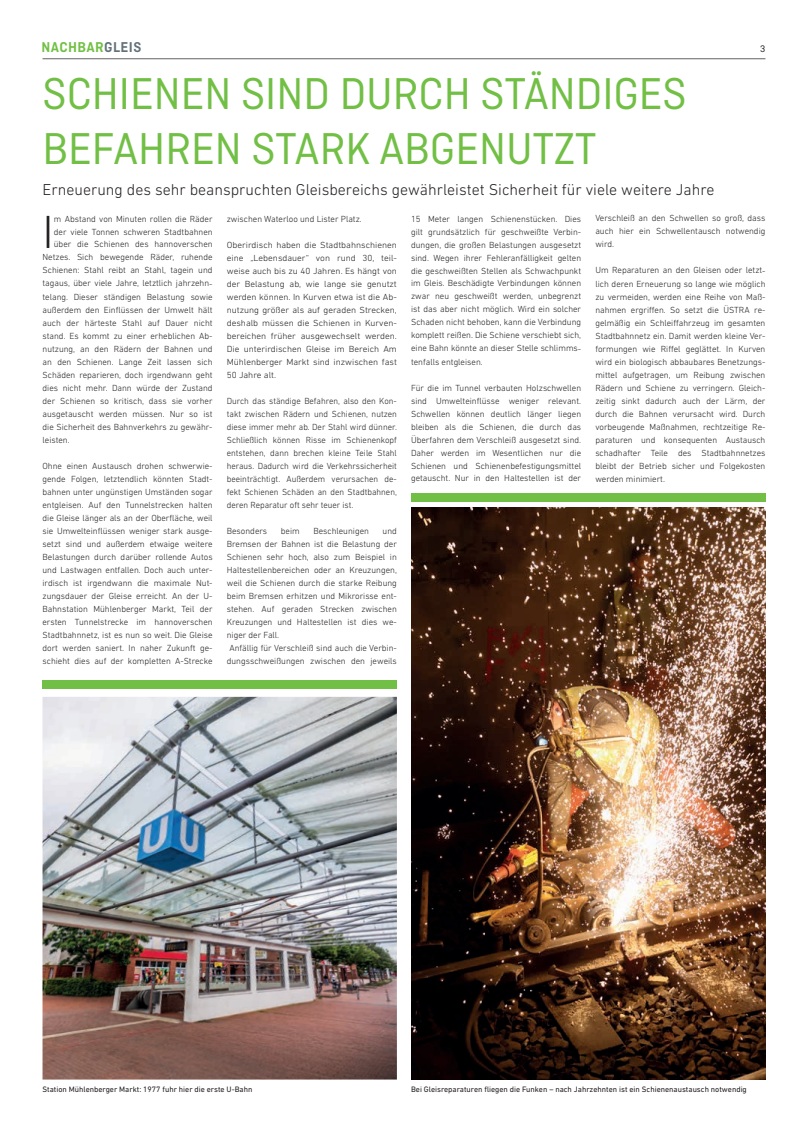
<style>
.page{position:relative;width:808px;height:1134px;background:#fff}
.page>*{position:absolute;margin:0;border:0;box-sizing:border-box;transform-origin:0 0}
.t1{font:300 47.2px "DIN Next LT Pro";color:#231f20}
.t2{font:47px/55px "Ciutadella";color:#71bf44}
.t3{font:300 16px "DIN Next LT Pro";color:#231f20}
.t4{font:600 15px "Ciutadella";letter-spacing:.03em;color:#71bf44}
.t5{font:10px "Ciutadella";color:#231f20}
.t6{font:300 9px/13px "DIN Next LT Pro";color:#231f20;text-align:justify}
.t7{font:300 9px/13px "DIN Next LT Pro";color:#231f20;text-align:justify;scale:1.04 1}
.t8{font:8px "DIN Next LT Pro";color:#231f20}
.s1{color:#627179}
</style>
<div class="page">
<hr style="left:43px;top:59px;width:722px;height:1px;background:#636366">
<div style="left:411px;top:493px;width:354px;height:9px;background:#71bf44"></div>
<img style="left:43px;top:697px;width:354px;height:382px">
<div style="left:43px;top:680px;width:354px;height:9px;background:#71bf44"></div>
<img style="left:411px;top:507px;width:354px;height:572px">
<h3 class="t4" style="left:41px;top:39px;width:102px">NACHBAR<span class="s1">GLEIS</span></h3>
<p class="t5" style="left:760px;top:43px;width:7px">3</p>
<h2 class="t2" style="left:43px;top:66px;width:646px">SCHIENEN SIND DURCH STÄNDIGES<br>BEFAHREN STARK ABGENUTZT</h2>
<h3 class="t3" style="left:43px;top:180px;width:673px">Erneuerung des sehr beanspruchten Gleisbereichs gewährleistet Sicherheit für viele weitere Jahre</h3>
<h1 class="t1" style="left:43px;top:204px;width:13px">I</h1>
<p class="t6" style="left:54px;top:212px;width:160px">m Abstand von Minuten rollen die Räder</p>
<p class="t6" style="left:54px;top:225px;width:160px">der viele Tonnen schweren Stadtbahnen</p>
<p class="t6" style="left:54px;top:238px;width:160px">über die Schienen des hannoverschen</p>
<p class="t6" style="left:43px;top:251px;width:172px">Netzes. Sich bewegende Räder, ruhende</p>
<p class="t6" style="left:43px;top:264px;width:172px">Schienen: Stahl reibt an Stahl, tagein und</p>
<p class="t6" style="left:43px;top:277px;width:172px">tagaus, über viele Jahre, letztlich jahrzehn-</p>
<p class="t6" style="left:43px;top:290px;width:172px">telang. Dieser ständigen Belastung sowie</p>
<p class="t6" style="left:43px;top:303px;width:172px">außerdem den Einflüssen der Umwelt hält</p>
<p class="t6" style="left:43px;top:316px;width:172px">auch der härteste Stahl auf Dauer nicht</p>
<p class="t6" style="left:43px;top:329px;width:172px">stand. Es kommt zu einer erheblichen Ab-</p>
<p class="t6" style="left:43px;top:342px;width:172px">nutzung, an den Rädern der Bahnen und</p>
<p class="t6" style="left:43px;top:355px;width:172px">an den Schienen. Lange Zeit lassen sich</p>
<p class="t6" style="left:43px;top:368px;width:172px">Schäden reparieren, doch irgendwann geht</p>
<p class="t6" style="left:43px;top:381px;width:172px">dies nicht mehr. Dann würde der Zustand</p>
<p class="t6" style="left:43px;top:394px;width:172px">der Schienen so kritisch, dass sie vorher</p>
<p class="t6" style="left:43px;top:407px;width:172px">ausgetauscht werden müssen. Nur so ist</p>
<p class="t6" style="left:43px;top:420px;width:172px">die Sicherheit des Bahnverkehrs zu gewähr-</p>
<p class="t6" style="left:43px;top:433px;width:29px">leisten.</p>
<p class="t6" style="left:43px;top:459px;width:172px">Ohne einen Austausch drohen schwerwie&shy;gende Folgen, letztendlich könnten Stadt&shy;bahnen unter ungünstigen Umständen sogar entgleisen. Auf den Tunnelstrecken halten die Gleise länger als an der Oberfläche, weil sie Umwelteinflüssen weniger stark ausge&shy;setzt sind und außerdem etwaige weitere Belastungen durch darüber rollende Autos und Lastwagen entfallen. Doch auch unter&shy;irdisch ist irgendwann die maximale Nut&shy;zungsdauer der Gleise erreicht. An der U-Bahnstation Mühlenberger Markt, Teil der ersten Tunnelstrecke im hannoverschen Stadtbahnnetz, ist es nun so weit. Die Gleise dort werden saniert. In naher Zukunft ge&shy;schieht dies auf der kompletten A-Strecke</p>
<p class="t6" style="left:227px;top:212px;width:137px">zwischen Waterloo und Lister Platz.</p>
<p class="t7" style="left:227px;top:238px;width:165px">Oberirdisch haben die Stadtbahnschienen eine „Lebensdauer“ von rund 30, teil&shy;weise auch bis zu 40 Jahren. Es hängt von der Belastung ab, wie lange sie genutzt werden können. In Kurven etwa ist die Ab&shy;nutzung größer als auf geraden Strecken, deshalb müssen die Schienen in Kurven&shy;bereichen früher ausgewechselt werden.<br>Die unterirdischen Gleise im Bereich Am Mühlenberger Markt sind inzwischen fast 50 Jahre alt.</p>
<p class="t6" style="left:227px;top:394px;width:172px">Durch das ständige Befahren, also den Kon&shy;takt zwischen Rädern und Schienen, nutzen diese immer mehr ab. Der Stahl wird dünner.<br>Schließlich können Risse im Schienenkopf entstehen, dann brechen kleine Teile Stahl heraus. Dadurch wird die Verkehrssicherheit beeinträchtigt. Außerdem verursachen de&shy;fekt Schienen Schäden an den Stadtbahnen, deren Reparatur oft sehr teuer ist.</p>
<p class="t6" style="left:227px;top:524px;width:42px">Besonders</p>
<p class="t6" style="left:281px;top:524px;width:20px">beim</p>
<p class="t6" style="left:313px;top:524px;width:57px">Beschleunigen</p>
<p class="t6" style="left:227px;top:524px;width:172px;text-align:left;text-indent:156px">und Bremsen der Bahnen ist die Belastung der Schienen sehr hoch, also zum Beispiel in Haltestellenbereichen oder an Kreuzungen, weil die Schienen durch die starke Reibung beim Bremsen erhitzen und Mikrorisse ent&shy;stehen. Auf geraden Strecken zwischen Kreuzungen und Haltestellen ist dies we&shy;niger der Fall.<br>Anfällig für Verschleiß sind auch die Verbin&shy;dungsschweißungen zwischen den jeweils</p>
<p class="t6" style="left:411px;top:212px;width:172px">15 Meter langen Schienenstücken. Dies gilt grundsätzlich für geschweißte Verbin&shy;dungen, die großen Belastungen ausgesetzt sind. Wegen ihrer Fehleranfälligkeit gelten die geschweißten Stellen als Schwachpunkt im Gleis. Beschädigte Verbindungen können zwar neu geschweißt werden, unbegrenzt ist das aber nicht möglich. Wird ein solcher Schaden nicht behoben, kann die Verbindung komplett reißen. Die Schiene verschiebt sich, eine Bahn könnte an dieser Stelle schlimms&shy;tenfalls entgleisen.</p>
<p class="t6" style="left:411px;top:381px;width:172px">Für die im Tunnel verbauten Holzschwellen sind Umwelteinflüsse weniger relevant.<br>Schwellen können deutlich länger liegen bleiben als die Schienen, die durch das Überfahren dem Verschleiß ausgesetzt sind.<br>Daher werden im Wesentlichen nur die Schienen und Schienenbefestigungsmittel getauscht. Nur in den Haltestellen ist der</p>
<p class="t6" style="left:595px;top:212px;width:172px">Verschleiß an den Schwellen so groß, dass auch hier ein Schwellentausch notwendig wird.</p>
<p class="t6" style="left:595px;top:264px;width:172px">Um Reparaturen an den Gleisen oder letzt&shy;lich deren Erneuerung so lange wie möglich zu vermeiden, werden eine Reihe von Maß&shy;nahmen ergriffen. So setzt die ÜSTRA re&shy;gelmäßig ein Schleiffahrzeug im gesamten Stadtbahnnetz ein. Damit werden kleine Ver&shy;formungen wie Riffel geglättet. In Kurven wird ein biologisch abbaubares Benetzungs&shy;mittel aufgetragen, um Reibung zwischen Rädern und Schiene zu verringern. Gleich&shy;zeitig sinkt dadurch auch der Lärm, der durch die Bahnen verursacht wird. Durch vorbeugende Maßnahmen, rechtzeitige Re&shy;paraturen und konsequenten Austausch schadhafter Teile des Stadtbahnnetzes bleibt der Betrieb sicher und Folgekosten werden minimiert.</p>
<p class="t8" style="left:43px;top:1085px;width:211px">Station Mühlenberger Markt: 1977 fuhr hier die erste U-Bahn</p>
<p class="t8" style="left:411px;top:1085px;width:337px">Bei Gleisreparaturen fliegen die Funken – nach Jahrzehnten ist ein Schienenaustausch notwendig</p>
</div>
